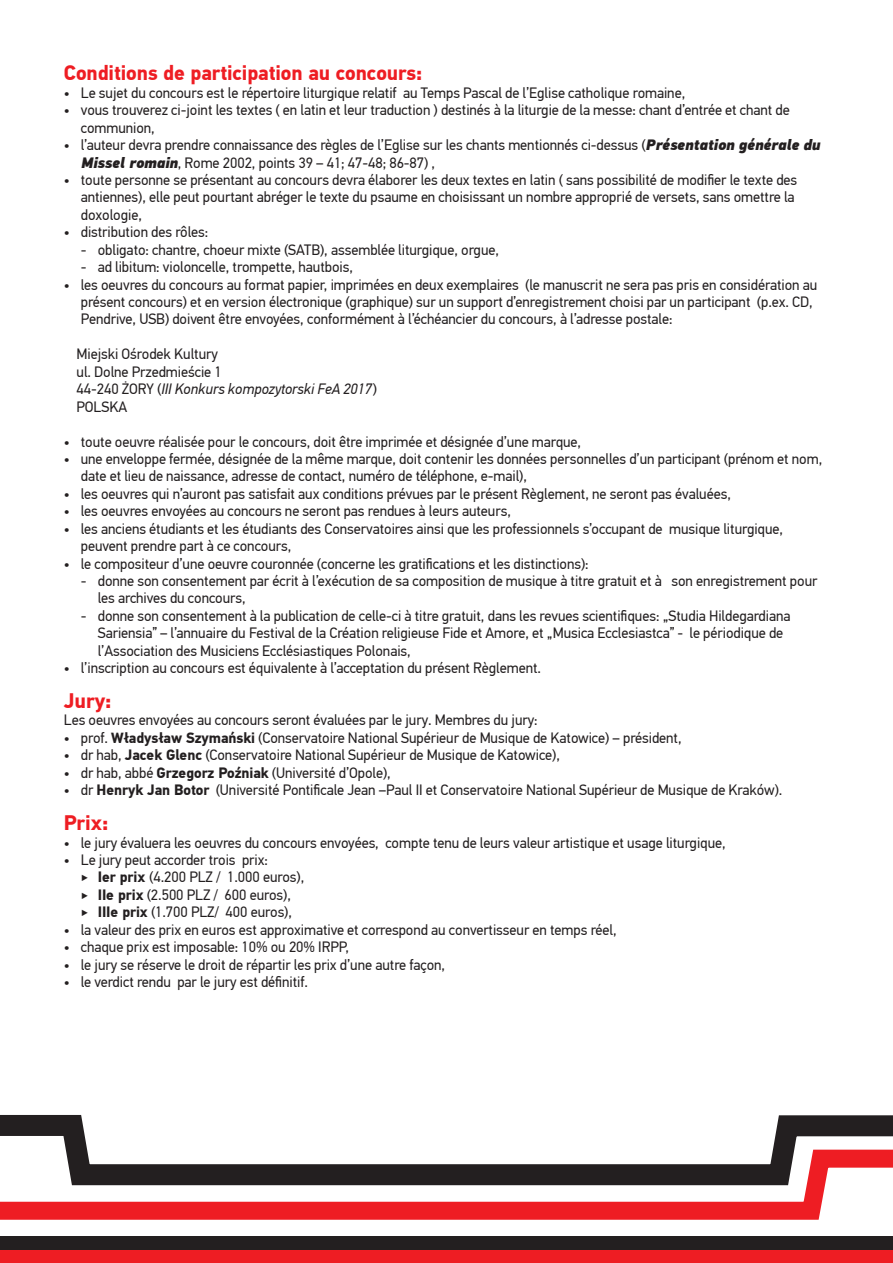
<style>
.page{position:relative;width:893px;height:1263px;background:#fff}
.page>*{position:absolute;margin:0;border:0;box-sizing:border-box;transform-origin:0 0}
.Domyślnie{font:700 21px "PF Din Text Pro";letter-spacing:-.005em;color:#ee1d23}
.Domyślnie-2{font:15px/17.4px "PF Din Text Pro";letter-spacing:-.005em;color:#231f20}
.Domyślnie-3{font:italic 15px "PF Din Text Pro";letter-spacing:-.005em;color:#231f20}
.s1{font-weight:900;font-style:italic}
.s2{font-style:normal}
.s3{font-weight:700}
</style>
<div class="page">
<div style="left:0;top:1236px;width:893px;height:27px;background:#231f20"></div>
<div style="left:0;top:1249px;width:893px;height:14px;background:#ee1d23"></div>
<svg style="left:0;top:1196px;width:823px;height:24px"></svg>
<svg style="left:0;top:1115px;width:893px;height:81px"></svg>
<p class="Domyślnie" style="left:64px;top:60px;width:360px">Conditions de participation au concours:</p>
<p class="Domyślnie-2" style="left:64px;top:84px;width:623px">• Le sujet du concours est le répertoire liturgique relatif au Temps Pascal de l’Eglise catholique romaine,</p>
<p class="Domyślnie-2" style="left:81px;top:102px;width:711px;text-indent:-17px">• vous trouverez ci-joint les textes ( en latin et leur traduction ) destinés à la liturgie de la messe: chant d’entrée et chant de communion,</p>
<p class="Domyślnie-2" style="left:81px;top:136px;width:740px;text-indent:-17px">• l’auteur devra prendre connaissance des règles de l’Eglise sur les chants mentionnés ci-dessus (<span class="s1">Présentation générale du<br>Missel romain</span>, Rome 2002, points 39 – 41; 47-48; 86-87) ,</p>
<p class="Domyślnie-2" style="left:81px;top:171px;width:718px;text-indent:-17px">• toute personne se présentant au concours devra élaborer les deux textes en latin ( sans possibilité de modifier le texte des antiennes), elle peut pourtant abréger le texte du psaume en choisissant un nombre approprié de versets, sans omettre la doxologie,</p>
<p class="Domyślnie-2" style="left:64px;top:224px;width:146px">• distribution des rôles:</p>
<p class="Domyślnie-2" style="left:81px;top:241px;width:420px">- obligato: chantre, choeur mixte (SATB), assemblée liturgique, orgue,</p>
<p class="Domyślnie-2" style="left:81px;top:258px;width:274px">- ad libitum: violoncelle, trompette, hautbois,</p>
<p class="Domyślnie-2" style="left:81px;top:276px;width:738px;text-indent:-17px">• les oeuvres du concours au format papier, imprimées en deux exemplaires (le manuscrit ne sera pas pris en considération au présent concours) et en version électronique (graphique) sur un support d’enregistrement choisi par un participant (p.ex. CD,<br>Pendrive, USB) doivent être envoyées, conformément à l’échéancier du concours, à l’adresse postale:</p>
<p class="Domyślnie-2" style="left:77px;top:346px;width:143px">Miejski Ośrodek Kultury</p>
<p class="Domyślnie-2" style="left:77px;top:363px;width:147px">ul. Dolne Przedmieście 1</p>
<p class="Domyślnie-3" style="left:77px;top:380px;width:302px"><span class="s2">44-240 ŻORY (</span>III Konkurs kompozytorski FeA 2017<span class="s2">)</span></p>
<p class="Domyślnie-2" style="left:77px;top:398px;width:52px">POLSKA</p>
<p class="Domyślnie-2" style="left:64px;top:433px;width:519px">• toute oeuvre réalisée pour le concours, doit être imprimée et désignée d’une marque,</p>
<p class="Domyślnie-2" style="left:81px;top:450px;width:743px;text-indent:-17px">• une enveloppe fermée, désignée de la même marque, doit contenir les données personnelles d’un participant (prénom et nom, date et lieu de naissance, adresse de contact, numéro de téléphone, e-mail),</p>
<p class="Domyślnie-2" style="left:64px;top:485px;width:669px">• les oeuvres qui n’auront pas satisfait aux conditions prévues par le présent Règlement, ne seront pas évaluées,</p>
<p class="Domyślnie-2" style="left:64px;top:502px;width:449px">• les oeuvres envoyées au concours ne seront pas rendues à leurs auteurs,</p>
<p class="Domyślnie-2" style="left:81px;top:520px;width:704px;text-indent:-17px">• les anciens étudiants et les étudiants des Conservatoires ainsi que les professionnels s’occupant de musique liturgique, peuvent prendre part à ce concours,</p>
<p class="Domyślnie-2" style="left:64px;top:555px;width:526px">• le compositeur d’une oeuvre couronnée (concerne les gratifications et les distinctions):</p>
<p class="Domyślnie-2" style="left:98px;top:572px;width:721px;text-indent:-17px">- donne son consentement par écrit à l’exécution de sa composition de musique à titre gratuit et à son enregistrement pour les archives du concours,</p>
<p class="Domyślnie-2" style="left:98px;top:607px;width:694px;text-indent:-17px">- donne son consentement à la publication de celle-ci à titre gratuit, dans les revues scientifiques: „Studia Hildegardiana<br>Sariensia” – l’annuaire du Festival de la Création religieuse Fide et Amore, et „Musica Ecclesiastca” - le périodique de l’Association des Musiciens Ecclésiastiques Polonais,</p>
<p class="Domyślnie-2" style="left:64px;top:659px;width:479px">• l’inscription au concours est équivalente à l’acceptation du présent Règlement.</p>
<p class="Domyślnie" style="left:64px;top:688px;width:49px">Jury:</p>
<p class="Domyślnie-2" style="left:64px;top:712px;width:475px">Les oeuvres envoyées au concours seront évaluées par le jury. Membres du jury:</p>
<p class="Domyślnie-2" style="left:64px;top:729px;width:619px">• prof. <span class="s3">Władysław Szymański</span> (Conservatoire National Supérieur de Musique de Katowice) – président,</p>
<p class="Domyślnie-2" style="left:64px;top:747px;width:498px">• dr hab, <span class="s3">Jacek Glenc</span> (Conservatoire National Supérieur de Musique de Katowice),</p>
<p class="Domyślnie-2" style="left:64px;top:764px;width:329px">• dr hab, abbé <span class="s3">Grzegorz Poźniak</span> (Université d’Opole),</p>
<p class="Domyślnie-2" style="left:64px;top:781px;width:720px">• dr <span class="s3">Henryk Jan Botor</span> (Université Pontificale Jean –Paul II et Conservatoire National Supérieur de Musique de Kraków).</p>
<p class="Domyślnie" style="left:64px;top:810px;width:46px">Prix:</p>
<p class="Domyślnie-2" style="left:64px;top:834px;width:664px">• le jury évaluera les oeuvres du concours envoyées, compte tenu de leurs valeur artistique et usage liturgique,</p>
<p class="Domyślnie-2" style="left:64px;top:851px;width:206px">• Le jury peut accorder trois prix:</p>
<p class="Domyślnie-2" style="left:81px;top:869px;width:225px">‣ <span class="s3">Ier prix</span> (4.200 PLZ / 1.000 euros),</p>
<p class="Domyślnie-2" style="left:81px;top:886px;width:212px">‣ <span class="s3">IIe prix</span> (2.500 PLZ / 600 euros),</p>
<p class="Domyślnie-2" style="left:81px;top:903px;width:213px">‣ <span class="s3">IIIe prix</span> (1.700 PLZ/ 400 euros),</p>
<p class="Domyślnie-2" style="left:64px;top:921px;width:554px">• la valeur des prix en euros est approximative et correspond au convertisseur en temps réel,</p>
<p class="Domyślnie-2" style="left:64px;top:938px;width:287px">• chaque prix est imposable: 10% ou 20% IRPP,</p>
<p class="Domyślnie-2" style="left:64px;top:956px;width:383px">• le jury se réserve le droit de répartir les prix d’une autre façon,</p>
<p class="Domyślnie-2" style="left:64px;top:973px;width:246px">• le verdict rendu par le jury est définitif.</p>
</div>
